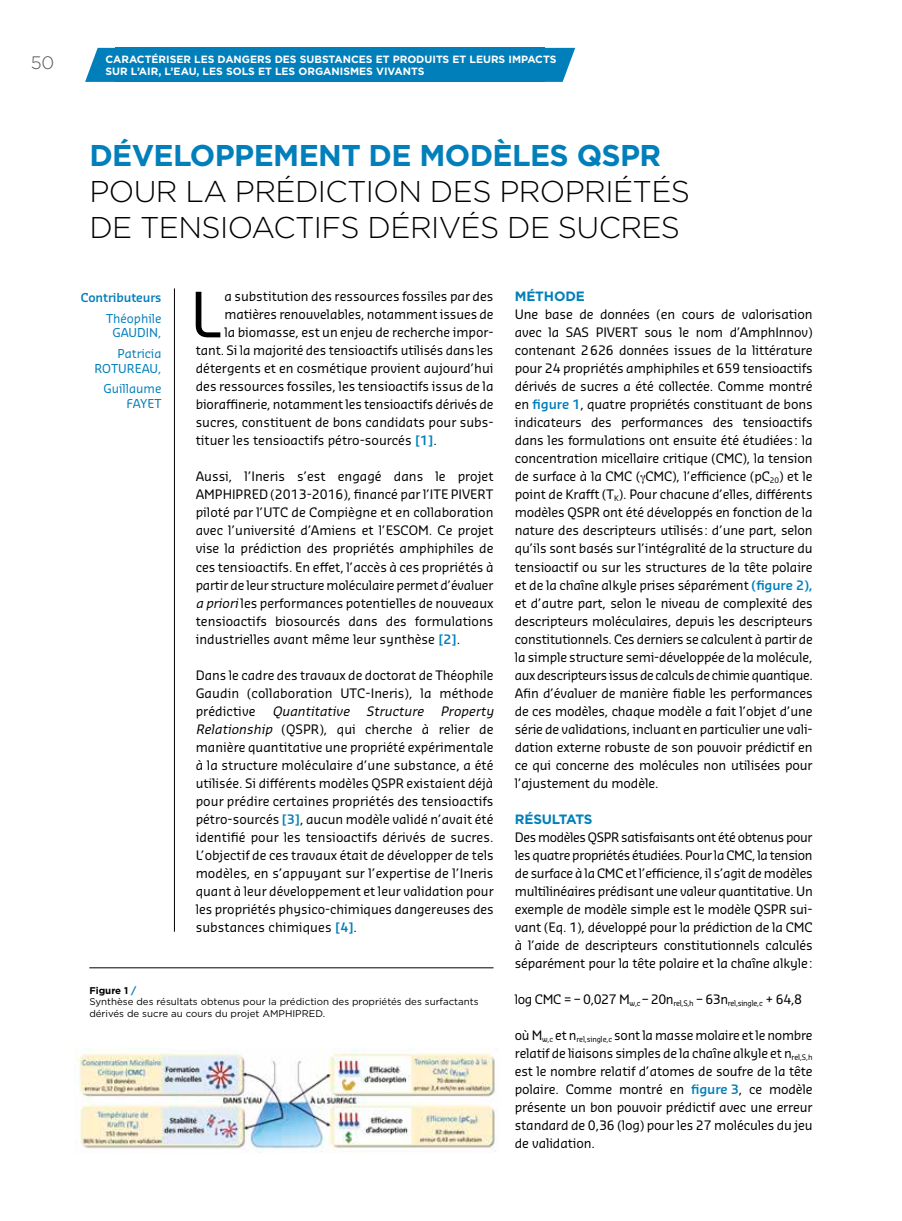
<style>
.page{position:relative;width:902px;height:1221px;background:#fff}
.page>*{position:absolute;margin:0;border:0;box-sizing:border-box;transform-origin:0 0}
.t1{font:60.75px "Sansa Pro";color:#000}
.t2{font:300 30px/36px "Gotham";letter-spacing:-.02em;color:#000}
.t3{font:700 30px "Gotham";letter-spacing:-.02em;color:#007fbb}
.t4{font:300 18px "Gotham";color:#565655}
.t5{font:700 13.5px "Gotham";letter-spacing:-.01em;color:#007fbb}
.t6{font:12.75px/18px "Sansa Pro";color:#000;text-align:justify}
.t7{font:12.75px "Sansa Pro";letter-spacing:-.035em;color:#000}
.t8{font:12px/14.4px "Sansa Pro";color:#007fbb;text-align:right}
.t9{font:600 12px "Sansa Pro";letter-spacing:-.01em;color:#007fbb}
.t10{font:700 10.5px/12.6px "Gotham";color:#fff}
.t11{font:9.75px/11.7px "Gotham";color:#000}
.s1{font-weight:600;color:#007fbb}
.s2{font-style:italic}
.s3{font-weight:700}
.s4{font-weight:700;color:#007fbb}
.s5{font-style:inherit}
</style>
<div class="page">
<div style="left:115px;top:48px;width:429px;height:34px;background:#007fbb"></div>
<svg style="left:85px;top:48px;width:30px;height:34px"></svg>
<svg style="left:544px;top:48px;width:31px;height:34px"></svg>
<hr style="left:89px;top:967px;width:404px;height:1px;background:#000">
<hr style="left:174px;top:288px;width:1px;height:643px;background:#000">
<img style="left:74px;top:1048px;width:422px;height:105px">
<h3 class="t4" style="left:31px;top:52px;width:25px">50</h3>
<p class="t10" style="left:105px;top:53px;width:452px">CARACTÉRISER LES DANGERS DES SUBSTANCES ET PRODUITS ET LEURS IMPACTS<br>SUR L’AIR, L’EAU, LES SOLS ET LES ORGANISMES VIVANTS</p>
<h2 class="t3" style="left:89px;top:136px;width:573px">DÉVELOPPEMENT DE MODÈLES QSPR</h2>
<h2 class="t2" style="left:89px;top:173px;width:602px">POUR LA PRÉDICTION DES PROPRIÉTÉS<br>DE TENSIOACTIFS DÉRIVÉS DE SUCRES</h2>
<p class="t9" style="left:81px;top:290px;width:82px">Contributeurs</p>
<p class="t8" style="left:106px;top:311px;width:57px;text-align:center">Théophile<br>GAUDIN,</p>
<p class="t8" style="left:94px;top:346px;width:69px">Patricia<br>ROTUREAU,</p>
<p class="t8" style="left:103px;top:381px;width:60px">Guillaume<br>FAYET</p>
<h1 class="t1" style="left:190px;top:275px;width:33px">L</h1>
<p class="t6" style="left:224px;top:287px;width:270px">a substitution des ressources fossiles par des</p>
<p class="t6" style="left:224px;top:305px;width:271px">matières renouvelables, notamment issues de</p>
<p class="t6" style="left:224px;top:323px;width:270px">la biomasse, est un enjeu de recherche impor-</p>
<p class="t6" style="left:196px;top:341px;width:299px">tant. Si la majorité des tensioactifs utilisés dans les</p>
<p class="t6" style="left:196px;top:359px;width:299px">détergents et en cosmétique provient aujourd’hui</p>
<p class="t6" style="left:196px;top:377px;width:299px">des ressources fossiles, les tensioactifs issus de la</p>
<p class="t6" style="left:196px;top:395px;width:299px">bioraffinerie, notamment les tensioactifs dérivés de</p>
<p class="t6" style="left:196px;top:413px;width:299px">sucres, constituent de bons candidats pour subs-</p>
<p class="t6" style="left:196px;top:431px;width:243px">tituer les tensioactifs pétro-sourcés <span class="s1">[1]</span>.</p>
<p class="t6" style="left:196px;top:467px;width:299px">Aussi, l’Ineris s’est engagé dans le projet AMPHIPRED (2013-2016), financé par l’ITE PIVERT piloté par l’UTC de Compiègne et en collaboration avec l’université d’Amiens et l’ESCOM. Ce projet vise la prédiction des propriétés amphiphiles de ces tensioactifs. En effet, l’accès à ces propriétés à partir de leur structure moléculaire permet d’évaluer <span class="s2">a priori</span>les performances potentielles de nouveaux tensioactifs biosourcés dans des formulations industrielles avant même leur synthèse <span class="s1">[2]</span>.</p>
<p class="t6" style="left:196px;top:665px;width:299px">Dans le cadre des travaux de doctorat de Théophile Gaudin (collaboration UTC-Ineris), la méthode prédictive</p>
<p class="t6" style="left:196px;top:701px;width:302px;text-align:left;text-indent:77px"><span class="s2">Quantitative Structure Property Relationship</span> (QSPR), qui cherche à relier de manière quantitative une propriété expérimentale à la structure moléculaire d’une substance, a été utilisée. Si différents modèles QSPR existaient déjà pour prédire certaines propriétés des tensioactifs pétro-sourcés <span class="s1">[3]</span>, aucun modèle validé n’avait été identifié pour les tensioactifs dérivés de sucres.<br>L’objectif de ces travaux était de développer de tels modèles, en s’appuyant sur l’expertise de l’Ineris quant à leur développement et leur validation pour les propriétés physico-chimiques dangereuses des substances chimiques <span class="s1">[4]</span>.</p>
<p class="t11" style="left:89px;top:983px;width:391px"><span class="s3">Figure 1</span> <span class="s4">/<br></span>Synthèse des résultats obtenus pour la prédiction des propriétés des surfactants dérivés de sucre au cours du projet AMPHIPRED.</p>
<p class="t5" style="left:514px;top:287px;width:72px">MÉTHODE</p>
<p class="t6" style="left:514px;top:305px;width:299px">Une base de données (en cours de valorisation avec la SAS PIVERT sous le nom d’AmphInnov) contenant 2626 données issues de la littérature pour 24 propriétés amphiphiles et 659 tensioactifs dérivés de sucres a été collectée. Comme montré en <span class="s1">figure 1</span>, quatre propriétés constituant de bons indicateurs des performances des tensioactifs dans les formulations ont ensuite été étudiées: la concentration micellaire critique (CMC), la tension de surface à la CMC ( <span class="s5">CMC</span>), l’efficience (pC<sub>20</sub>) et le point de Krafft (T<sub>K</sub>). Pour chacune d’elles, différents modèles QSPR ont été développés en fonction de la nature des descripteurs utilisés: d’une part, selon qu’ils sont basés sur l’intégralité de la structure du tensioactif ou sur les structures de la tête polaire et de la chaîne alkyle prises séparément <span class="s1">(figure 2), </span>et d’autre part, selon le niveau de complexité des descripteurs moléculaires, depuis les descripteurs constitutionnels. Ces derniers se calculent à partir de la simple structure semi-développée de la molécule, aux descripteurs issus de calculs de chimie quantique.<br>Afin d’évaluer de manière fiable les performances de ces modèles, chaque modèle a fait l’objet d’une série de validations, incluant en particulier une vali&shy;dation externe robuste de son pouvoir prédictif en ce qui concerne des molécules non utilisées pour l’ajustement du modèle.</p>
<p class="t5" style="left:514px;top:809px;width:79px">RÉSULTATS</p>
<p class="t6" style="left:514px;top:827px;width:299px">Des modèles QSPR satisfaisants ont été obtenus pour les quatre propriétés étudiées. Pour la CMC, la tension de surface à la CMC et l’efficience, il s’agit de modèles multilinéaires prédisant une valeur quantitative. Un exemple de modèle simple est le modèle QSPR sui&shy;vant (Eq. 1), développé pour la prédiction de la CMC à l’aide de descripteurs constitutionnels calculés séparément pour la tête polaire et la chaîne alkyle:</p>
<p class="t7" style="left:514px;top:990px;width:289px">log CMC = – 0,027 M<sub>w,c</sub> – 20n<sub>rel,S,h</sub> – 63n<sub>rel,single,c</sub> + 64,8</p>
<p class="t6" style="left:514px;top:1025px;width:299px">où M<sub>w,c</sub> et n<sub>rel,single,c</sub> sont la masse molaire et le nombre relatif de liaisons simples de la chaîne alkyle et n<sub>rel,S,h </sub>est le nombre relatif d’atomes de soufre de la tête polaire. Comme montré en <span class="s1">figure 3</span>, ce modèle présente un bon pouvoir prédictif avec une erreur standard de 0,36 (log) pour les 27 molécules du jeu de validation.</p>
</div>
